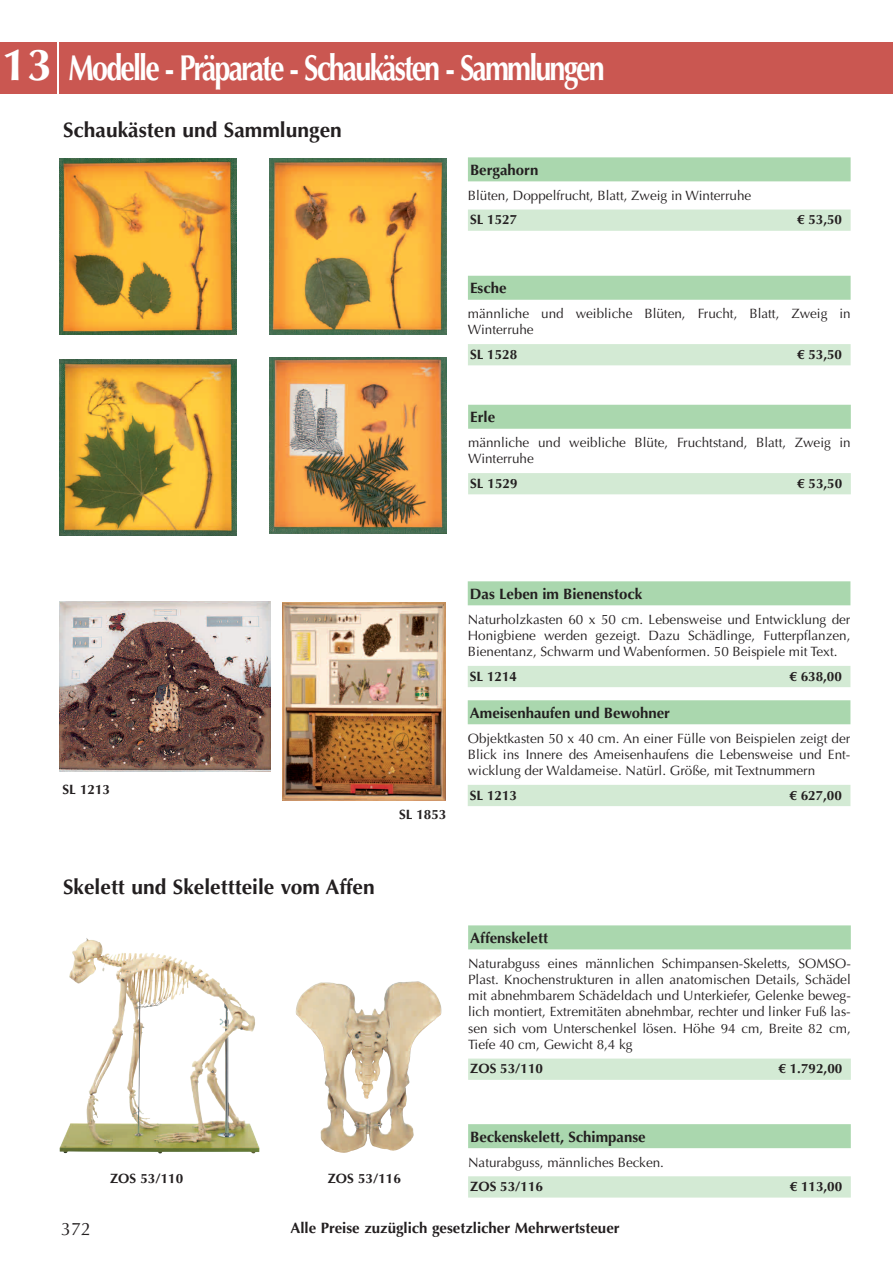
<style>
.page{position:relative;width:893px;height:1263px;background:#fff}
.page>*{position:absolute;margin:0;border:0;box-sizing:border-box;transform-origin:0 0}
.t1{font:700 36px "Optima LT Std";letter-spacing:-.065em;color:#fff;scale:.8 1}
.t2{font:700 21px "Optima LT Std";color:#231f20}
.t3{font:18px "Optima LT Std";color:#231f20}
.t4{font:700 15px "Optima LT Std";color:#231f20}
.t5{font:13.5px/16.2px "Optima LT Std";color:#231f20;text-align:justify}
.t6{font:700 13.5px "Optima LT Std";color:#231f20}
.s1{font-size:45px}
</style>
<div class="page">
<div style="left:60px;top:43px;width:833px;height:51px;background:#ca5751"></div>
<div style="left:0;top:43px;width:56px;height:51px;background:#ca5751"></div>
<div style="left:468px;top:157px;width:383px;height:24px;background:#aad7ae"></div>
<div style="left:468px;top:210px;width:383px;height:21px;background:#d3ead4"></div>
<div style="left:468px;top:276px;width:383px;height:24px;background:#aad7ae"></div>
<div style="left:468px;top:344px;width:383px;height:21px;background:#d3ead4"></div>
<div style="left:468px;top:405px;width:383px;height:24px;background:#aad7ae"></div>
<div style="left:468px;top:473px;width:383px;height:21px;background:#d3ead4"></div>
<img style="left:269px;top:159px;width:177px;height:175px">
<img style="left:59px;top:159px;width:177px;height:176px">
<img style="left:269px;top:357px;width:177px;height:176px">
<img style="left:59px;top:360px;width:177px;height:175px">
<img style="left:296px;top:981px;width:120px;height:118px">
<div style="left:468px;top:925px;width:383px;height:24px;background:#aad7ae"></div>
<div style="left:468px;top:1058px;width:383px;height:22px;background:#d3ead4"></div>
<div style="left:468px;top:1124px;width:383px;height:24px;background:#aad7ae"></div>
<div style="left:468px;top:1176px;width:383px;height:21px;background:#d3ead4"></div>
<div style="left:468px;top:700px;width:382px;height:24px;background:#aad7ae"></div>
<div style="left:468px;top:785px;width:382px;height:21px;background:#d3ead4"></div>
<img style="left:59px;top:602px;width:212px;height:169px">
<div style="left:468px;top:581px;width:382px;height:24px;background:#aad7ae"></div>
<div style="left:468px;top:666px;width:382px;height:21px;background:#d3ead4"></div>
<img style="left:282px;top:602px;width:164px;height:199px">
<img style="left:59px;top:938px;width:200px;height:216px">
<h1 class="t1" style="left:2px;top:47px;width:755px"><span class="s1">13</span> Modelle - Präparate - Schaukästen - Sammlungen</h1>
<h2 class="t2" style="left:63px;top:118px;width:280px">Schaukästen und Sammlungen</h2>
<p class="t4" style="left:470px;top:161px;width:70px">Bergahorn</p>
<p class="t5" style="left:468px;top:187px;width:285px">Blüten, Doppelfrucht, Blatt, Zweig in Winterruhe</p>
<p class="t6" style="left:470px;top:212px;width:49px">SL 1527</p>
<p class="t6" style="left:797px;top:212px;width:47px">€ 53,50</p>
<p class="t4" style="left:470px;top:280px;width:38px">Esche</p>
<p class="t5" style="left:468px;top:306px;width:384px">männliche und weibliche Blüten, Frucht, Blatt, Zweig in<br>Winterruhe</p>
<p class="t6" style="left:470px;top:347px;width:49px">SL 1528</p>
<p class="t6" style="left:797px;top:347px;width:47px">€ 53,50</p>
<p class="t4" style="left:470px;top:408px;width:27px">Erle</p>
<p class="t5" style="left:468px;top:435px;width:384px">männliche und weibliche Blüte, Fruchtstand, Blatt, Zweig in<br>Winterruhe</p>
<p class="t6" style="left:470px;top:475px;width:49px">SL 1529</p>
<p class="t6" style="left:797px;top:475px;width:47px">€ 53,50</p>
<p class="t6" style="left:62px;top:782px;width:49px">SL 1213</p>
<p class="t6" style="left:399px;top:806px;width:49px">SL 1853</p>
<p class="t4" style="left:470px;top:585px;width:174px">Das Leben im Bienenstock</p>
<p class="t5" style="left:468px;top:611px;width:384px">Naturholzkasten 60 x 50 cm. Lebensweise und Entwicklung der Honigbiene werden gezeigt. Dazu Schädlinge, Futterpflanzen, Bienentanz, Schwarm und Wabenformen. 50 Beispiele mit Text.</p>
<p class="t6" style="left:470px;top:668px;width:49px">SL 1214</p>
<p class="t6" style="left:789px;top:668px;width:54px">€ 638,00</p>
<p class="t4" style="left:470px;top:704px;width:202px">Ameisenhaufen und Bewohner</p>
<p class="t5" style="left:468px;top:730px;width:384px">Objektkasten 50 x 40 cm. An einer Fülle von Beispielen zeigt der Blick ins Innere des Ameisenhaufens die Lebensweise und Ent&shy;wicklung der Waldameise. Natürl. Größe, mit Textnummern</p>
<p class="t6" style="left:470px;top:787px;width:49px">SL 1213</p>
<p class="t6" style="left:789px;top:787px;width:54px">€ 627,00</p>
<h2 class="t2" style="left:63px;top:875px;width:313px">Skelett und Skelettteile vom Affen</h2>
<p class="t6" style="left:110px;top:1170px;width:75px">ZOS 53/110</p>
<p class="t6" style="left:328px;top:1170px;width:75px">ZOS 53/116</p>
<p class="t4" style="left:470px;top:929px;width:79px">Affenskelett</p>
<p class="t5" style="left:468px;top:955px;width:384px">Naturabguss eines männlichen Schimpansen-Skeletts, SOMSO-Plast. Knochenstrukturen in allen anatomischen Details, Schädel mit abnehmbarem Schädeldach und Unterkiefer, Gelenke beweg&shy;lich montiert, Extremitäten abnehmbar, rechter und linker Fuß las&shy;sen sich vom Unterschenkel lösen. Höhe 94 cm, Breite 82 cm, Tiefe 40 cm, Gewicht 8,4 kg</p>
<p class="t6" style="left:470px;top:1061px;width:74px">ZOS 53/110</p>
<p class="t6" style="left:778px;top:1061px;width:65px">€ 1.792,00</p>
<p class="t4" style="left:470px;top:1128px;width:177px">Beckenskelett, Schimpanse</p>
<p class="t5" style="left:468px;top:1154px;width:197px">Naturabguss, männliches Becken.</p>
<p class="t6" style="left:470px;top:1179px;width:74px">ZOS 53/116</p>
<p class="t6" style="left:790px;top:1179px;width:54px">€ 113,00</p>
<h3 class="t3" style="left:61px;top:1218px;width:32px">372</h3>
<p class="t4" style="left:290px;top:1219px;width:331px">Alle Preise zuzüglich gesetzlicher Mehrwertsteuer</p>
</div>
